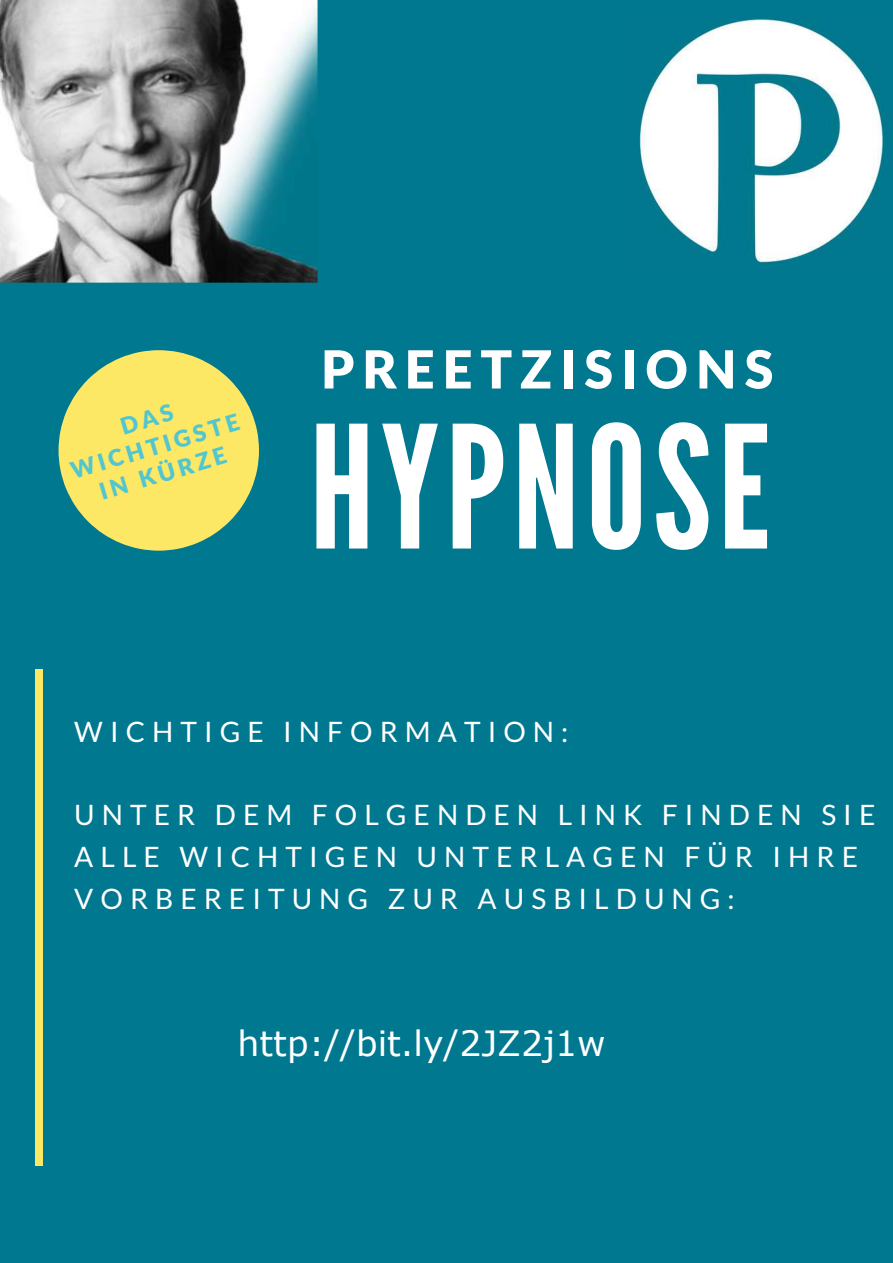
<style>
.page{position:relative;width:893px;height:1263px;background:#00788f}
.page>*{position:absolute;margin:0;border:0;box-sizing:border-box;transform-origin:0 0}
.t1{font:169.8px "League Gothic";letter-spacing:.04em;color:#fff}
.t2{font:900 52.5px "Lato";letter-spacing:.15em;color:#fff}
.t3{font:34.8px "Verdana";color:#fff}
.t4{font:28.2px/41.7px "Lato";letter-spacing:.25em;color:#fff}
.t5{font:900 23.25px/28.2px "Lato";color:#52c6cf;text-align:center}
</style>
<div class="page">
<svg style="left:59px;top:350px;width:200px;height:201px"></svg>
<div style="left:35px;top:669px;width:8px;height:496px;background:#fde866"></div>
<img style="left:639px;top:19px;width:244px;height:244px">
<img style="left:0;top:0;width:318px;height:283px">
<p class="t5" style="left:59px;top:431px;width:176px;rotate:-17deg">DAS<br>WICHTIGSTE<br>IN KÜRZE</p>
<h2 class="t2" style="left:321px;top:337px;width:454px">PREETZISIONS</h2>
<h1 class="t1" style="left:310px;top:390px;width:462px">HYPNOSE</h1>
<p class="t4" style="left:74px;top:710px;width:495px">WICHTIGE INFORMATION:</p>
<p class="t4" style="left:74px;top:794px;width:802px">UNTER DEM FOLGENDEN LINK FINDEN SIE<br>ALLE WICHTIGEN UNTERLAGEN FÜR IHRE<br>VORBEREITUNG ZUR AUSBILDUNG:</p>
<p class="t3" style="left:238px;top:1021px;width:370px">http://bit.ly/2JZ2j1w</p>
</div>
